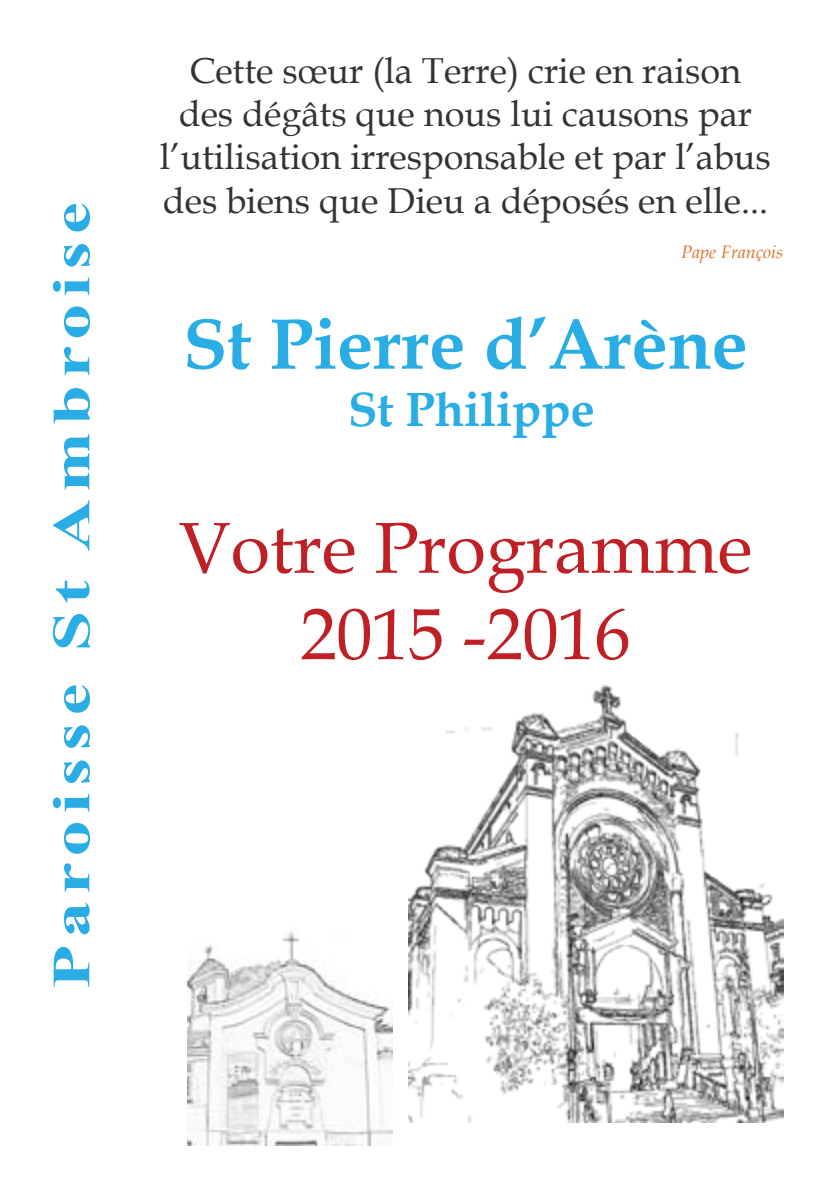
<style>
.page{position:relative;width:840px;height:1191px;background:#fff}
.page>*{position:absolute;margin:0;border:0;box-sizing:border-box;transform-origin:0 0}
.t1{font:72px/86.4px "Book Antiqua";color:#bf2026;text-align:center}
.t2{font:700 72px "Book Antiqua";color:#29ade4}
.t3{font:700 53.8px "Times New Roman";letter-spacing:.1em;color:#29ade4;scale:1.34 1}
.t4{font:700 48px "Book Antiqua";color:#29ade4}
.t5{font:36px/43.2px "Book Antiqua";color:#333;text-align:center}
.t6{font:italic 18px "Book Antiqua";color:#e26d25}
</style>
<div class="page">
<img style="left:187px;top:931px;width:205px;height:214px">
<img style="left:408px;top:684px;width:374px;height:438px">
<h2 class="t3" style="left:34px;top:988px;width:588px;rotate:-90deg">Paroisse St Ambroise</h2>
<p class="t5" style="left:160px;top:48px;width:612px">Cette sœur (la Terre) crie en raison des dégâts que nous lui causons par l’utilisation irresponsable et par l’abus des biens que Dieu a déposés en elle...</p>
<p class="t6" style="left:681px;top:239px;width:103px">Pape François</p>
<h1 class="t2" style="left:183px;top:295px;width:565px">St Pierre d’Arène</h1>
<h3 class="t4" style="left:348px;top:377px;width:248px">St Philippe</h3>
<h1 class="t1" style="left:178px;top:503px;width:575px">Votre Programme<br>2015 -2016</h1>
</div>
